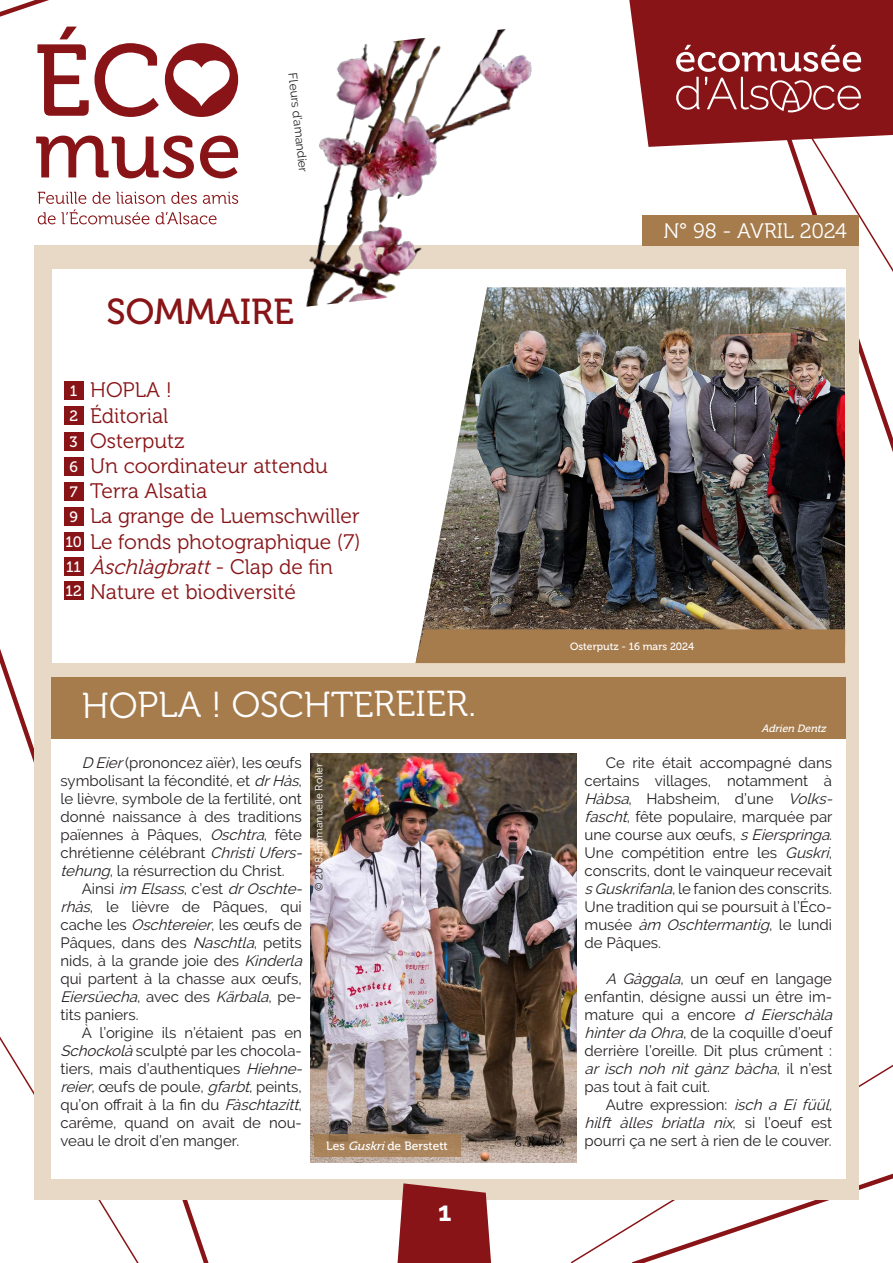
<style>
.page{position:relative;width:893px;height:1263px;background:#fff}
.page>*{position:absolute;margin:0;border:0;box-sizing:border-box;transform-origin:0 0}
.t1{font:36px "Museo 300";letter-spacing:-.005em;color:#fff}
.t2{font:36px "Museo 500";color:#881417}
.t3{font:700 27px "Raleway";color:#fff}
._3_titre{font:21px "Museo 300";color:#881417}
._3_titre-2{font:italic 21px "Museo 300";color:#881417}
.t4{font:21px "Museo 300";letter-spacing:-.005em;color:#fff}
.t5{font:15px/18px "Raleway";color:#231f20}
.Chiffres_blancs_fond{font:15px "Museo 500";color:#fff}
.Légende{font:12px "Museo 500";color:#fff}
.t6{font:12px "Raleway";color:#231f20}
.t7{font:10.5px "Museo 300";color:#fff}
.Légende-2{font:10.5px "Museo 500";color:#fff}
.Légende-3{font:italic 10.5px "Museo 500";color:#fff}
.s1{font-style:normal}
.s2{font-style:italic}
.s3{color:#231f20}
</style>
<div class="page">
<svg style="left:0;top:649px;width:209px;height:614px"></svg>
<svg style="left:789px;top:147px;width:104px;height:305px"></svg>
<svg style="left:627px;top:1173px;width:266px;height:90px"></svg>
<div style="left:34px;top:246px;width:825px;height:954px;background:#e8d9c6"></div>
<svg style="left:397px;top:1183px;width:95px;height:80px;background:#953031"></svg>
<svg style="left:36px;top:136px;width:202px;height:42px"></svg>
<svg style="left:38px;top:192px;width:200px;height:32px"></svg>
<svg style="left:629px;top:0;width:264px;height:147px;background:#993639"></svg>
<svg style="left:0;top:0;width:238px;height:117px"></svg>
<div style="left:52px;top:269px;width:793px;height:394px;background:#fff"></div>
<div style="left:51px;top:688px;width:794px;height:491px;background:#fff"></div>
<div style="left:51px;top:677px;width:794px;height:61px;background:#a67c4d"></div>
<div style="left:642px;top:215px;width:217px;height:31px;background:#a67c4d"></div>
<img style="left:422px;top:287px;width:423px;height:342px">
<div style="left:64px;top:382px;width:19px;height:18px;background:#881417"></div>
<div style="left:64px;top:432px;width:19px;height:18px;background:#881417"></div>
<div style="left:64px;top:457px;width:19px;height:18px;background:#881417"></div>
<div style="left:64px;top:407px;width:19px;height:18px;background:#881417"></div>
<div style="left:415px;top:629px;width:430px;height:34px;background:#a67c4d"></div>
<div style="left:64px;top:581px;width:19px;height:19px;background:#881417"></div>
<div style="left:64px;top:482px;width:19px;height:18px;background:#881417"></div>
<div style="left:64px;top:557px;width:19px;height:18px;background:#881417"></div>
<div style="left:64px;top:507px;width:19px;height:18px;background:#881417"></div>
<div style="left:64px;top:532px;width:19px;height:19px;background:#881417"></div>
<img style="left:275px;top:29px;width:281px;height:278px">
<img style="left:310px;top:754px;width:267px;height:408px">
<svg style="left:315px;top:1134px;width:146px;height:23px;background:#a68159"></svg>
<p class="t6" style="left:300px;top:72px;width:101px;rotate:84deg">Fleurs d’amandier</p>
<h1 class="t2" style="left:106px;top:292px;width:189px">SOMMAIRE</h1>
<p class="Chiffres_blancs_fond" style="left:70px;top:383px;width:9px">1</p>
<p class="Chiffres_blancs_fond" style="left:70px;top:433px;width:10px">3</p>
<p class="Chiffres_blancs_fond" style="left:69px;top:458px;width:10px">6</p>
<p class="Chiffres_blancs_fond" style="left:69px;top:408px;width:10px">2</p>
<p class="Chiffres_blancs_fond" style="left:70px;top:484px;width:9px">7</p>
<p class="Chiffres_blancs_fond" style="left:69px;top:509px;width:10px">9</p>
<p class="Chiffres_blancs_fond" style="left:65px;top:534px;width:18px">10</p>
<p class="Chiffres_blancs_fond" style="left:66px;top:558px;width:17px">11</p>
<p class="Chiffres_blancs_fond" style="left:66px;top:583px;width:18px">12</p>
<p class="_3_titre" style="left:90px;top:379px;width:83px">HOPLA !</p>
<p class="_3_titre" style="left:90px;top:404px;width:80px">Éditorial</p>
<p class="_3_titre" style="left:90px;top:429px;width:96px">Osterputz</p>
<p class="_3_titre" style="left:90px;top:454px;width:239px">Un coordinateur attendu</p>
<p class="_3_titre" style="left:90px;top:480px;width:119px">Terra Alsatia</p>
<p class="_3_titre" style="left:90px;top:505px;width:271px">La grange de Luemschwiller</p>
<p class="_3_titre" style="left:90px;top:530px;width:272px">Le fonds photographique (7)</p>
<p class="_3_titre-2" style="left:90px;top:555px;width:244px">Àschlàgbratt<span class="s1">- C l a p d e fi n</span></p>
<p class="_3_titre" style="left:90px;top:580px;width:207px">Nature et biodiversité</p>
<p class="t1" style="left:82px;top:685px;width:396px">HOPLA ! OSCHTEREIER.</p>
<p class="t5" style="left:60px;top:753px;width:248px;text-indent:21px"><span class="s2">D Eier</span>(prononcez aïèr), les œufs symbolisant la fécondité, et <span class="s2">drHàs</span>, le lièvre, symbole de la fertilité, ont donné naissance à des traditions païennes à Pâques, <span class="s2">Oschtra</span>, fête chrétienne célébrant <span class="s2">ChristiUfers&shy;tehung</span>, la résurrection du Christ.</p>
<p class="t5" style="left:60px;top:879px;width:248px;text-indent:21px">A i n s i <span class="s2">ìm Elsass</span>, c ’ e s t <span class="s2">drOschte&shy;rhàs</span>, le lièvre de Pâques, qui cache les <span class="s2">Oschtereier</span>, les œufs de<br>Pâques, dans des <span class="s2">Naschtla</span>, petits nids, à la grande joie des <span class="s2">Kìnderla </span>qui partent à la chasse aux œufs,<br><span class="s2">Eiersüecha</span>, a v e c d e s <span class="s2">Kärbala</span>, p e - tits paniers.</p>
<p class="t5" style="left:60px;top:1023px;width:248px;text-indent:21px">À l’origine ils n’étaient pas en <span class="s2">Schockolà</span>sculpté par les chocola&shy;tiers, mais d’authentiques <span class="s2">Hiehne&shy;reier</span>, œufs de poule, <span class="s2">gfarbt</span>, peints, qu’on offrait à la fin du <span class="s2">Fàschtazitt</span>, carême, quand on avait de nou&shy;veau le droit d’en manger.</p>
<p class="t7" style="left:313px;top:891px;width:129px;rotate:-90deg"><span class="s3">© 20</span>18 Emmanuelle Roller</p>
<p class="Légende" style="left:326px;top:1139px;width:123px">Les <span class="s2">Guskri</span>de Berstett</p>
<h2 class="t3" style="left:438px;top:1196px;width:15px">1</h2>
<p class="t4" style="left:663px;top:219px;width:185px">N° 98 - AVRIL 2024</p>
<p class="Légende-2" style="left:570px;top:641px;width:125px">Osterputz - 16 mars 2024</p>
<p class="Légende-3" style="left:761px;top:722px;width:69px">Adrien Dentz</p>
<p class="t5" style="left:585px;top:754px;width:254px;text-indent:21px">Ce rite était accompagné dans certains villages, notamment à<br><span class="s2">Hàbsa</span>, Habsheim, d’une <span class="s2">Volks&shy;fascht</span>, fête populaire, marquée par une course aux œufs, <span class="s2">sEierspringa</span>.<br>Une compétition entre les <span class="s2">Guskri</span>, conscrits, dont le vainqueur recevait <span class="s2">sGuskrifanla</span>, le fanion des conscrits.<br>Une tradition qui se poursuit à l’Éco&shy;m u s é e <span class="s2">àm Oschtermantig</span>, l e l u n d i de Pâques.</p>
<p class="t5" style="left:585px;top:970px;width:254px;text-indent:21px"><span class="s2">A Gàggala</span>, un œuf en langage enfantin, désigne aussi un être im&shy;mature qui a encore <span class="s2">d Eierschàla hìnterdaOhra</span>, de la coquille d’oeuf derrière l’oreille. Dit plus crûment : <span class="s2">ar ìsch noh nìt gànz bàcha</span>, i l n ’ e s t pas tout à fait cuit.</p>
<p class="t5" style="left:585px;top:1096px;width:254px;text-indent:21px">Autre expression: <span class="s2">ìsch a Ei füül, hìlft àlles briatla nix</span>, s i l ’ o e u f e s t pourri ça ne sert à rien de le couver.</p>
</div>
